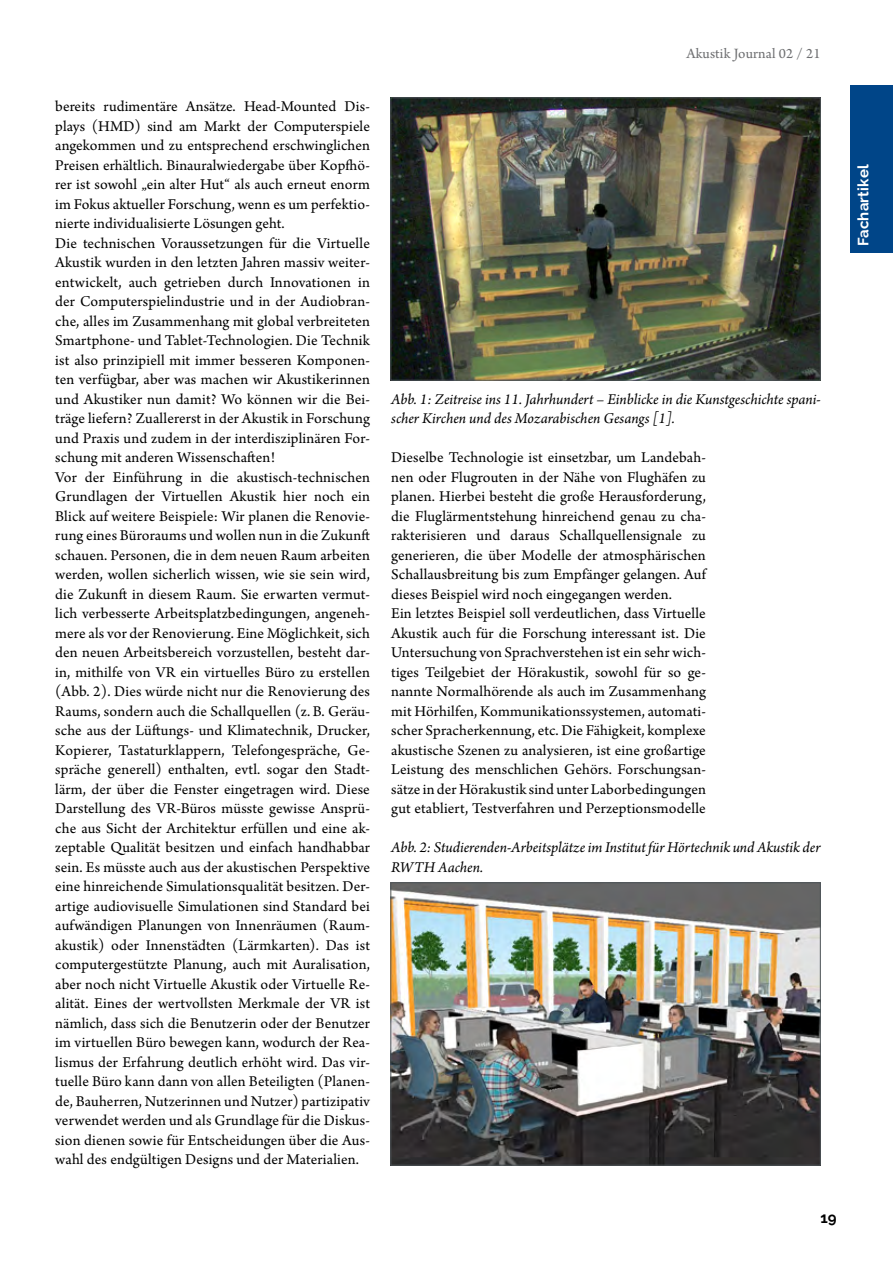
<style>
.page{position:relative;width:893px;height:1263px;background:#fff}
.page>*{position:absolute;margin:0;border:0;box-sizing:border-box;transform-origin:0 0}
.t1{font:15.75px/19.5px "Arno Pro";letter-spacing:.01em;color:#000}
.t2{font:italic 15.75px/19.5px "Arno Pro";letter-spacing:-.005em;color:#000}
.t3{font:15px "Arno Pro";letter-spacing:.01em;color:#6d6e70}
.t4{font:700 15px "Raleway";letter-spacing:.01em;color:#fff}
.t5{font:700 15px "Raleway";color:#000}
</style>
<div class="page">
<div style="left:850px;top:85px;width:43px;height:168px;background:#004588"></div>
<img style="left:392px;top:99px;width:427px;height:280px">
<div style="left:390px;top:97px;width:431px;height:284px;border:1px solid #4d5458"></div>
<img style="left:392px;top:884px;width:427px;height:279px">
<div style="left:390px;top:882px;width:431px;height:283px;border:1px solid #4d5458"></div>
<p class="t1" style="left:55px;top:98px;width:316px">bereits rudimentäre Ansätze. Head-Mounted Dis&shy;plays (HMD) sind am Markt der Computerspiele angekommen und zu entsprechend erschwinglichen Preisen erhältlich. Binauralwiedergabe über Kopfhö&shy;rer ist sowohl „ein alter Hut“ als auch erneut enorm im Fokus aktueller Forschung, wenn es um perfektio&shy;nierte individualisierte Lösungen geht.<br>Die technischen Voraussetzungen für die Virtuelle Akustik wurden in den letzten Jahren massiv weiter&shy;entwickelt, auch getrieben durch Innovationen in der Computerspielindustrie und in der Audiobran&shy;che, alles im Zusammenhang mit global verbreiteten Smartphone- und Tablet-Technologien. Die Technik ist also prinzipiell mit immer besseren Komponen&shy;ten verfügbar, aber was machen wir Akustikerinnen und Akustiker nun damit? Wo können wir die Bei&shy;träge liefern? Zuallererst in der Akustik in Forschung und Praxis und zudem in der interdisziplinären For&shy;schung mit anderen Wissenschaften!<br>Vor der Einführung in die akustisch-technischen Grundlagen der Virtuellen Akustik hier noch ein Blick auf weitere Beispiele: Wir planen die Renovie&shy;rung eines Büroraums und wollen nun in die Zukunft schauen. Personen, die in dem neuen Raum arbeiten werden, wollen sicherlich wissen, wie sie sein wird, die Zukunft in diesem Raum. Sie erwarten vermut&shy;lich verbesserte Arbeitsplatzbedingungen, angeneh&shy;mere als vor der Renovierung. Eine Möglichkeit, sich den neuen Arbeitsbereich vorzustellen, besteht dar&shy;in, mithilfe von VR ein virtuelles Büro zu erstellen (Abb. 2). Dies würde nicht nur die Renovierung des Raums, sondern auch die Schallquellen (z. B. Geräu&shy;sche aus der Lüftungs- und Klimatechnik, Drucker, Kopierer, Tastaturklappern, Telefongespräche, Ge&shy;spräche generell) enthalten, evtl. sogar den Stadt&shy;lärm, der über die Fenster eingetragen wird. Diese Darstellung des VR-Büros müsste gewisse Ansprü&shy;che aus Sicht der Architektur erfüllen und eine ak&shy;zeptable Qualität besitzen und einfach handhabbar sein. Es müsste auch aus der akustischen Perspektive eine hinreichende Simulationsqualität besitzen. Der&shy;artige audiovisuelle Simulationen sind Standard bei aufwändigen Planungen von Innenräumen (Raum&shy;akustik) oder Innenstädten (Lärmkarten). Das ist computergestützte Planung, auch mit Auralisation, aber noch nicht Virtuelle Akustik oder Virtuelle Re&shy;alität. Eines der wertvollsten Merkmale der VR ist nämlich, dass sich die Benutzerin oder der Benutzer im virtuellen Büro bewegen kann, wodurch der Rea&shy;lismus der Erfahrung deutlich erhöht wird. Das vir&shy;tuelle Büro kann dann von allen Beteiligten (Planen&shy;de, Bauherren, Nutzerinnen und Nutzer) partizipativ verwendet werden und als Grundlage für die Diskus&shy;sion dienen sowie für Entscheidungen über die Aus&shy;wahl des endgültigen Designs und der Materialien.</p>
<p class="t3" style="left:686px;top:45px;width:136px">Akustik Journal 02 / 21</p>
<p class="t2" style="left:391px;top:390px;width:431px">Abb. 1: Zeitreise ins 11. Jahrhundert – Einblicke in die Kunstgeschichte spani&shy;scher Kirchen und des Mozarabischen Gesangs [1].</p>
<p class="t1" style="left:391px;top:449px;width:316px">Dieselbe Technologie ist einsetzbar, um Landebah&shy;nen oder Flugrouten in der Nähe von Flughäfen zu planen. Hierbei besteht die große Herausforderung, die Fluglärmentstehung hinreichend genau zu cha&shy;rakterisieren und daraus Schallquellensignale zu generieren, die über Modelle der atmosphärischen Schallausbreitung bis zum Empfänger gelangen. Auf dieses Beispiel wird noch eingegangen werden.<br>Ein letztes Beispiel soll verdeutlichen, dass Virtuelle Akustik auch für die Forschung interessant ist. Die Untersuchung von Sprachverstehen ist ein sehr wich&shy;tiges Teilgebiet der Hörakustik, sowohl für so ge&shy;nannte Normalhörende als auch im Zusammenhang mit Hörhilfen, Kommunikationssystemen, automati&shy;scher Spracherkennung, etc. Die Fähigkeit, komplexe akustische Szenen zu analysieren, ist eine großartige Leistung des menschlichen Gehörs. Forschungsan&shy;sätze in der Hörakustik sind unter Laborbedingungen gut etabliert, Testverfahren und Perzeptionsmodelle</p>
<p class="t2" style="left:391px;top:839px;width:431px">Abb. 2: Studierenden-Arbeitsplätze im Institut für Hörtechnik und Akustik der<br>RWTH Aachen.</p>
<p class="t5" style="left:820px;top:1209px;width:18px">19</p>
<p class="t4" style="left:855px;top:246px;width:83px;rotate:-90deg">Fachartikel</p>
</div>
